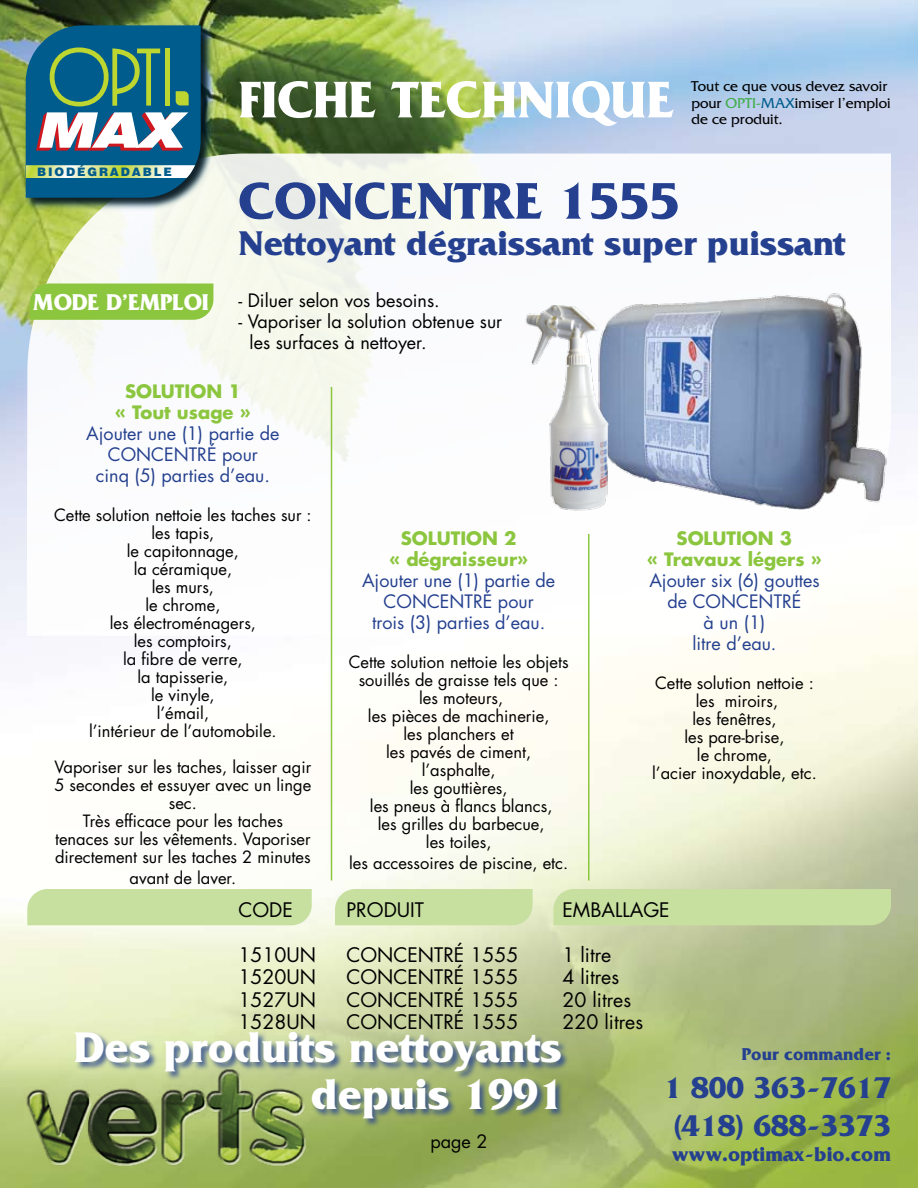
<style>
.page{position:relative;width:918px;height:1188px;background:#fff}
.page>*{position:absolute;margin:0;border:0;box-sizing:border-box;transform-origin:0 0}
.t1{font:700 54px "Friz Quadrata";color:#fff}
.t2{font:700 54px "Friz Quadrata";color:#24408f}
.t3{font:700 45px/47.4px "Friz Quadrata";color:#fff;text-align:right}
.t4{font:700 36px "Friz Quadrata";color:#24408f}
.t5{font:700 31.5px/37.8px "Friz Quadrata";color:#24408f}
.t6{font:700 24px "Friz Quadrata";letter-spacing:-.005em;color:#fff}
.t7{font:700 21px "Friz Quadrata";color:#24408f}
.t8{font:19.5px "Futura Std";color:#000}
.t9{font:18px/21px "Futura Std";color:#24408f;text-align:center}
.t10{font:18px/21px "Futura Std";color:#000}
.t11{font:700 18px/21px "Futura Std";color:#8cc63f;text-align:center}
.t12{font:700 18px "Friz Quadrata";color:#24408f}
.t13{font:16.5px/18px "Futura Std";color:#000;text-align:center}
.t14{font:15px/16.5px "Friz Quadrata";color:#000}
.t15{font:900 11.7px "Helvetica";letter-spacing:.16em;color:#005c8d}
.s1{color:#41ad49}
.s2{color:#005c8d}
</style>
<div class="page">
<img style="left:0;top:0;width:918px;height:1188px">
<svg style="left:27px;top:154px;width:864px;height:482px"></svg>
<div style="left:21px;top:21px;width:195px;height:192px;background:#005c8d;opacity:.75"></div>
<div style="left:24px;top:24px;width:189px;height:186px;background:#000;opacity:.75"></div>
<svg style="left:26px;top:25px;width:175px;height:173px;background:#448191"></svg>
<div style="left:74px;top:1031px;width:497px;height:50px;background:#24408f;opacity:.75"></div>
<div style="left:311px;top:1078px;width:255px;height:51px;background:#24408f;opacity:.75"></div>
<img style="left:22px;top:1069px;width:288px;height:101px">
<div style="left:30px;top:284px;width:183px;height:36px;background:#8cc63f"></div>
<div style="left:27px;top:889px;width:285px;height:36px;background:#c7e0a0"></div>
<div style="left:335px;top:889px;width:198px;height:36px;background:#c7e0a0"></div>
<div style="left:554px;top:889px;width:337px;height:36px;background:#c7e0a0"></div>
<img style="left:593px;top:285px;width:299px;height:226px">
<img style="left:522px;top:306px;width:99px;height:210px">
<hr style="left:331px;top:387px;width:1px;height:493px;background:#8cc63f">
<hr style="left:588px;top:534px;width:2px;height:346px;background:#8cc63f">
<p class="t15" style="left:37px;top:164px;width:136px">BIODÉGRADABLE</p>
<h3 class="t6" style="left:33px;top:289px;width:177px">MODE D’EMPLOI</h3>
<h1 class="t1" style="left:238px;top:70px;width:437px">FICHE TECHNIQUE</h1>
<p class="t14" style="left:691px;top:78px;width:201px">Tout ce que vous devez savoir pour <span class="s1">OPTI-</span><span class="s2">MAX</span>imiser l’emploi de ce produit.</p>
<h1 class="t2" style="left:238px;top:171px;width:442px">CONCENTRE 1555</h1>
<h3 class="t4" style="left:238px;top:223px;width:608px">Nettoyant dégraissant super puissant</h3>
<p class="t10" style="left:238px;top:290px;width:203px">- Diluer selon vos besoins.</p>
<p class="t10" style="left:250px;top:311px;width:254px;text-indent:-11px">- Vaporiser la solution obtenue sur les surfaces à nettoyer.</p>
<p class="t11" style="left:115px;top:381px;width:137px">SOLUTION 1<br>« Tout usage »</p>
<p class="t9" style="left:86px;top:423px;width:195px">Ajouter une (1) partie de<br>CONCENTRÉ pour<br>cinq (5) parties d’eau.</p>
<p class="t13" style="left:54px;top:506px;width:259px">Cette solution nettoie les taches sur : les tapis,<br>le capitonnage,<br>la céramique,<br>les murs,<br>le chrome,<br>les électroménagers,<br>les comptoirs,<br>la fibre de verre,<br>la tapisserie,<br>le vinyle,<br>l’émail,<br>l’intérieur de l’automobile.</p>
<p class="t13" style="left:54px;top:758px;width:258px">Vaporiser sur les taches, laisser agir<br>5 secondes et essuyer avec un linge sec.<br>Très efficace pour les taches tenaces sur les vêtements. Vaporiser directement sur les taches 2 minutes</p>
<p class="t13" style="left:130px;top:869px;width:108px">avant de laver.</p>
<p class="t11" style="left:389px;top:528px;width:140px">SOLUTION 2<br>« dégraisseur»</p>
<p class="t9" style="left:362px;top:570px;width:195px">Ajouter une (1) partie de<br>CONCENTRÉ pour<br>trois (3) parties d’eau.</p>
<p class="t13" style="left:349px;top:653px;width:221px">Cette solution nettoie les objets souillés de graisse tels que : les moteurs,<br>les pièces de machinerie,<br>les planchers et<br>les pavés de ciment, l’asphalte,<br>les gouttières,<br>les pneus à flancs blancs,<br>les grilles du barbecue,<br>les toiles,</p>
<p class="t13" style="left:349px;top:854px;width:220px">les accessoires de piscine, etc.</p>
<p class="t11" style="left:647px;top:528px;width:176px">SOLUTION 3<br>« Travaux légers »</p>
<p class="t9" style="left:649px;top:570px;width:172px">Ajouter six (6) gouttes de CONCENTRÉ<br>à un (1)<br>litre d’eau.</p>
<p class="t13" style="left:652px;top:674px;width:166px">Cette solution nettoie : les miroirs,<br>les fenêtres,<br>les pare-brise,<br>le chrome,<br>l’acier inoxydable, etc.</p>
<p class="t8" style="left:238px;top:897px;width:56px">CODE</p>
<p class="t8" style="left:346px;top:897px;width:79px">PRODUIT</p>
<p class="t8" style="left:562px;top:897px;width:109px">EMBALLAGE</p>
<p class="t8" style="left:238px;top:942px;width:79px">1510UN</p>
<p class="t8" style="left:346px;top:942px;width:173px">CONCENTRÉ 1555</p>
<p class="t8" style="left:562px;top:942px;width:50px">1 litre</p>
<p class="t8" style="left:238px;top:965px;width:79px">1520UN</p>
<p class="t8" style="left:346px;top:965px;width:173px">CONCENTRÉ 1555</p>
<p class="t8" style="left:562px;top:965px;width:58px">4 litres</p>
<p class="t8" style="left:238px;top:987px;width:79px">1527UN</p>
<p class="t8" style="left:346px;top:987px;width:173px">CONCENTRÉ 1555</p>
<p class="t8" style="left:562px;top:987px;width:70px">20 litres</p>
<p class="t8" style="left:238px;top:1010px;width:79px">1528UN</p>
<p class="t8" style="left:346px;top:1010px;width:173px">CONCENTRÉ 1555</p>
<p class="t8" style="left:562px;top:1010px;width:82px">220 litres</p>
<h2 class="t3" style="left:74px;top:1024px;width:491px">Des produits nettoyants depuis 1991</h2>
<p class="t12" style="left:742px;top:1044px;width:151px">Pour commander :</p>
<h3 class="t5" style="left:664px;top:1069px;width:228px">1 800 363-7617 (418) 688-3373</h3>
<p class="t7" style="left:672px;top:1142px;width:221px">www.optimax-bio.com</p>
<p class="t10" style="left:430px;top:1131px;width:59px">page 2</p>
</div>
